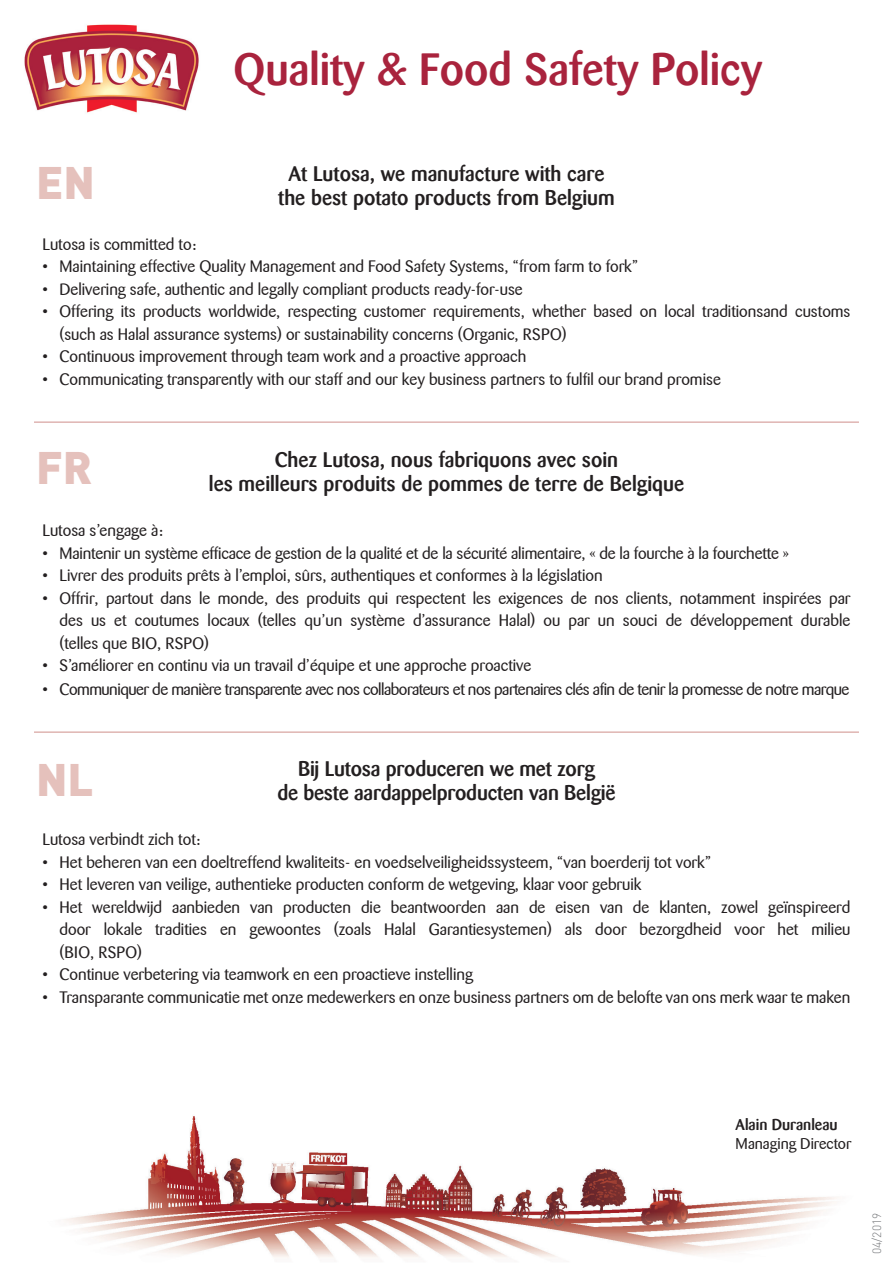
<style>
.page{position:relative;width:893px;height:1263px;background:#fff}
.page>*{position:absolute;margin:0;border:0;box-sizing:border-box;transform-origin:0 0}
.t1{font:500 45px "Barmeno";color:#a9233d}
.t2{font:900 45px "DINOT";color:#e5c1bc}
.t3{font:500 21px "Barmeno";color:#231f20}
.t4{font:16.5px/22.5px "Barmeno";color:#231f20;text-align:justify}
.t5{font:16.5px "Barmeno";letter-spacing:-.03em;color:#231f20}
.t6{font:15.6px "Barmeno";color:#231f20}
.t7{font:500 15.6px "Barmeno";color:#231f20}
.t8{font:300 12px "DINOT";color:#76787b}
</style>
<div class="page">
<img style="left:64px;top:1116px;width:773px;height:142px">
<hr style="left:34px;top:422px;width:825px;height:1px;background:#cf8f8b">
<hr style="left:34px;top:732px;width:825px;height:1px;background:#cf8f8b">
<img style="left:24px;top:24px;width:175px;height:89px">
<p class="t2" style="left:36px;top:152px;width:60px">EN</p>
<p class="t1" style="left:233px;top:43px;width:530px">Quality &amp; Food Safety Policy</p>
<p class="t3" style="left:289px;top:161px;width:317px">At Lutosa, we manufacture with care</p>
<p class="t3" style="left:278px;top:185px;width:338px">the best potato products from Belgium</p>
<p class="t4" style="left:43px;top:233px;width:156px">Lutosa is committed to:</p>
<p class="t4" style="left:43px;top:255px;width:597px">• Maintaining effective Quality Management and Food Safety Systems, “from farm to fork”</p>
<p class="t4" style="left:43px;top:278px;width:482px">• Delivering safe, authentic and legally compliant products ready-for-use</p>
<p class="t4" style="left:60px;top:300px;width:792px;text-indent:-17px">• Offering its products worldwide, respecting customer requirements, whether based on local traditionsand customs (such as Halal assurance systems) or sustainability concerns (Organic, RSPO)</p>
<p class="t4" style="left:43px;top:345px;width:485px">• Continuous improvement through team work and a proactive approach</p>
<p class="t4" style="left:43px;top:368px;width:680px">• Communicating transparently with our staff and our key business partners to fulfil our brand promise</p>
<p class="t2" style="left:36px;top:437px;width:58px">FR</p>
<p class="t3" style="left:275px;top:447px;width:345px">Chez Lutosa, nous fabriquons avec soin</p>
<p class="t3" style="left:209px;top:471px;width:477px">les meilleurs produits de pommes de terre de Belgique</p>
<p class="t4" style="left:43px;top:519px;width:122px">Lutosa s’engage à:</p>
<p class="t4" style="left:43px;top:542px;width:748px">• Maintenir un système efficace de gestion de la qualité et de la sécurité alimentaire, « de la fourche à la fourchette »</p>
<p class="t4" style="left:43px;top:564px;width:562px">• Livrer des produits prêts à l’emploi, sûrs, authentiques et conformes à la législation</p>
<p class="t4" style="left:60px;top:587px;width:792px;text-indent:-17px">• Offrir, partout dans le monde, des produits qui respectent les exigences de nos clients, notamment inspirées par des us et coutumes locaux (telles qu’un système d’assurance Halal) ou par un souci de développement durable (telles que BIO, RSPO)</p>
<p class="t4" style="left:43px;top:654px;width:490px">• S’améliorer en continu via un travail d’équipe et une approche proactive</p>
<p class="t5" style="left:43px;top:680px;width:808px">• Communiquer de manière transparente avec nos collaborateurs et nos partenaires clés afin de tenir la promesse de notre marque</p>
<p class="t2" style="left:36px;top:749px;width:59px">NL</p>
<p class="t3" style="left:298px;top:756px;width:298px">Bij Lutosa produceren we met zorg</p>
<p class="t3" style="left:277px;top:780px;width:340px">de beste aardappelproducten van België</p>
<p class="t4" style="left:43px;top:828px;width:160px">Lutosa verbindt zich tot:</p>
<p class="t4" style="left:43px;top:851px;width:670px">• Het beheren van een doeltreffend kwaliteits- en voedselveiligheidssysteem, “van boerderij tot vork”</p>
<p class="t4" style="left:43px;top:873px;width:600px">• Het leveren van veilige, authentieke producten conform de wetgeving, klaar voor gebruik</p>
<p class="t4" style="left:60px;top:896px;width:792px;text-indent:-17px">• Het wereldwijd aanbieden van producten die beantwoorden aan de eisen van de klanten, zowel geïnspireerd door lokale tradities en gewoontes (zoals Halal Garantiesystemen) als door bezorgdheid voor het milieu (BIO, RSPO)</p>
<p class="t4" style="left:43px;top:963px;width:432px">• Continue verbetering via teamwork en een proactieve instelling</p>
<p class="t4" style="left:43px;top:986px;width:809px">• Transparante communicatie met onze medewerkers en onze business partners om de belofte van ons merk waar te maken</p>
<p class="t7" style="left:736px;top:1116px;width:103px">Alain Duranleau</p>
<p class="t6" style="left:736px;top:1135px;width:117px">Managing Director</p>
<p class="t8" style="left:869px;top:1254px;width:43px;rotate:-90deg">04/2019</p>
</div>
